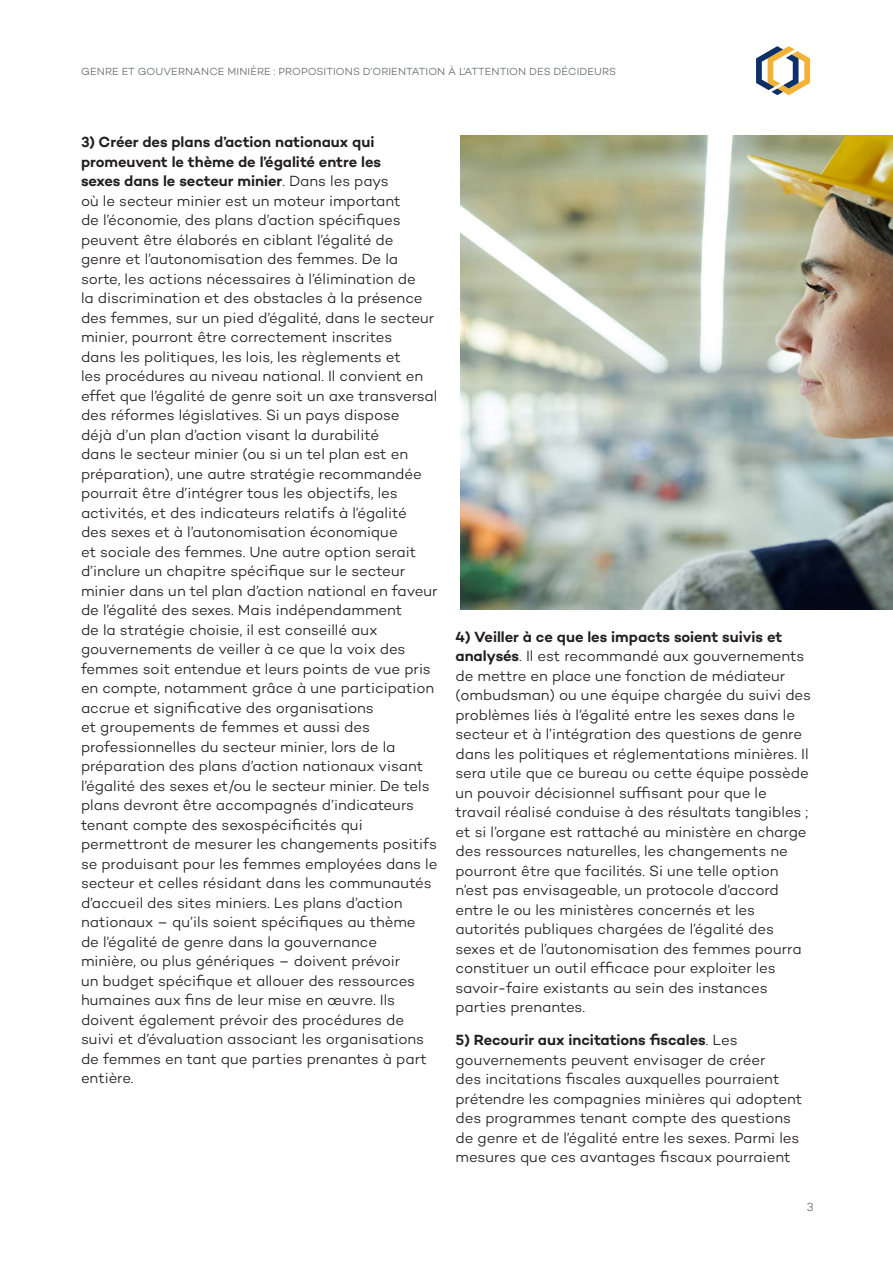
<style>
.page{position:relative;width:893px;height:1263px;background:#fff}
.page>*{position:absolute;margin:0;border:0;box-sizing:border-box;transform-origin:0 0}
.Body_copy{font:300 15px/19.5px "Campton";letter-spacing:-.005em;color:#231f20}
.t1{font:300 12px "Campton";color:#676c6c}
.t2{font:300 10.5px "Campton";letter-spacing:.01em;color:#676c6c}
.s1{font-weight:600}
</style>
<div class="page">
<svg style="left:756px;top:46px;width:54px;height:49px"></svg>
<img style="left:460px;top:135px;width:433px;height:474px">
<p class="t2" style="left:81px;top:65px;width:536px">GENRE ET GOUVERNANCE MINIÈRE : PROPOSITIONS D’ORIENTATION À L’ATTENTION DES DÉCIDEURS</p>
<p class="Body_copy" style="left:81px;top:132px;width:358px"><span class="s1">3) Créer des plans d’action nationaux qui promeuvent le thème de l’égalité entre les<br>sexes dans le secteur minier</span>. Dans les pays<br>où le secteur minier est un moteur important<br>de l’économie, des plans d’action spécifiques peuvent être élaborés en ciblant l’égalité de genre et l’autonomisation des femmes. De la sorte, les actions nécessaires à l’élimination de<br>la discrimination et des obstacles à la présence des femmes, sur un pied d’égalité, dans le secteur minier, pourront être correctement inscrites<br>dans les politiques, les lois, les règlements et<br>les procédures au niveau national. Il convient en effet que l’égalité de genre soit un axe transversal des réformes législatives. Si un pays dispose<br>déjà d’un plan d’action visant la durabilité<br>dans le secteur minier (ou si un tel plan est en préparation), une autre stratégie recommandée pourrait être d’intégrer tous les objectifs, les activités, et des indicateurs relatifs à l’égalité<br>des sexes et à l’autonomisation économique<br>et sociale des femmes. Une autre option serait d’inclure un chapitre spécifique sur le secteur minier dans un tel plan d’action national en faveur de l’égalité des sexes. Mais indépendamment<br>de la stratégie choisie, il est conseillé aux gouvernements de veiller à ce que la voix des femmes soit entendue et leurs points de vue pris en compte, notamment grâce à une participation accrue et significative des organisations<br>et groupements de femmes et aussi des professionnelles du secteur minier, lors de la préparation des plans d’action nationaux visant l’égalité des sexes et/ou le secteur minier. De tels plans devront être accompagnés d’indicateurs tenant compte des sexospécificités qui permettront de mesurer les changements positifs se produisant pour les femmes employées dans le secteur et celles résidant dans les communautés d’accueil des sites miniers. Les plans d’action nationaux – qu’ils soient spécifiques au thème<br>de l’égalité de genre dans la gouvernance<br>minière, ou plus génériques – doivent prévoir<br>un budget spécifique et allouer des ressources humaines aux fins de leur mise en œuvre. Ils doivent également prévoir des procédures de suivi et d’évaluation associant les organisations de femmes en tant que parties prenantes à part entière.</p>
<p class="Body_copy" style="left:455px;top:626px;width:357px"><span class="s1">4) Veiller à ce que les impacts soient suivis et analysés</span>. Il est recommandé aux gouvernements de mettre en place une fonction de médiateur (ombudsman) ou une équipe chargée du suivi des problèmes liés à l’égalité entre les sexes dans le secteur et à l’intégration des questions de genre dans les politiques et réglementations minières. Il sera utile que ce bureau ou cette équipe possède un pouvoir décisionnel suffisant pour que le travail réalisé conduise à des résultats tangibles ; et si l’organe est rattaché au ministère en charge des ressources naturelles, les changements ne pourront être que facilités. Si une telle option n’est pas envisageable, un protocole d’accord entre le ou les ministères concernés et les autorités publiques chargées de l’égalité des sexes et de l’autonomisation des femmes pourra constituer un outil efficace pour exploiter les savoir-faire existants au sein des instances parties prenantes.</p>
<p class="Body_copy" style="left:455px;top:1030px;width:348px"><span class="s1">5) Recourir aux incitations fiscales</span>. Les gouvernements peuvent envisager de créer<br>des incitations fiscales auxquelles pourraient prétendre les compagnies minières qui adoptent des programmes tenant compte des questions de genre et de l’égalité entre les sexes. Parmi les mesures que ces avantages fiscaux pourraient</p>
<p class="t1" style="left:807px;top:1199px;width:8px">3</p>
</div>
